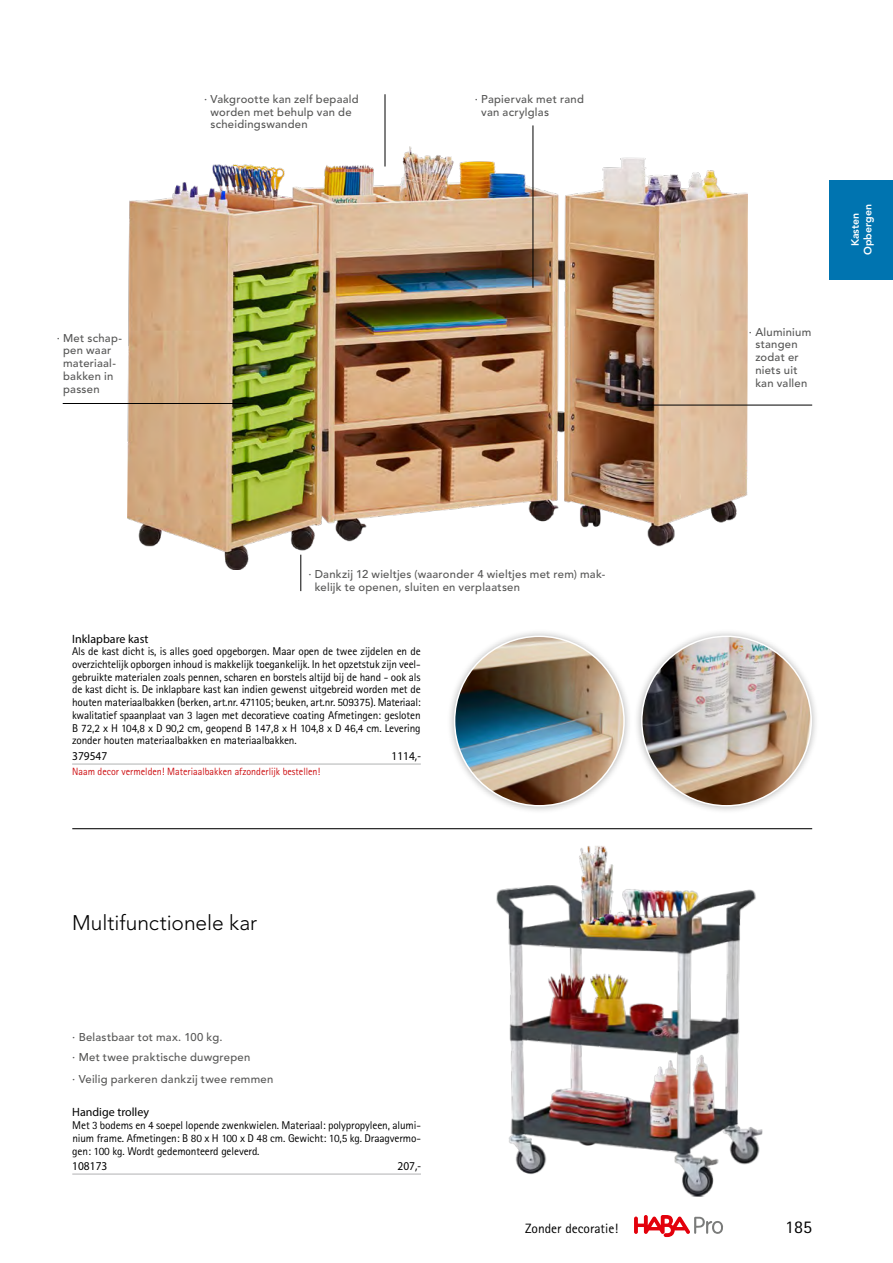
<style>
.page{position:relative;width:893px;height:1263px;background:#fff}
.page>*{position:absolute;margin:0;border:0;box-sizing:border-box;transform-origin:0 0}
.t1{font:300 21px "Avenir LT";letter-spacing:-.005em;color:#000}
.t2{font:18px "Agfa Rotis Sans Serif";color:#000}
.t3{font:13.5px "Agfa Rotis Sans Serif";color:#000}
.t4{font:12px "Myriad Pro";color:#000}
.t5{font:12px "Myriad Pro";color:#000;scale:.95 1}
.t6{font:11.25px/12.8px "Agfa Rotis Sans Serif";letter-spacing:-.01em;color:#000;text-align:justify}
.t7{font:500 11.25px/12.8px "Avenir LT";letter-spacing:.025em;color:#565655}
.t8{font:10.5px "Agfa Rotis Sans Serif";color:#cd1013;scale:.95 1}
.t9{font:800 10.5px/12.6px "Avenir LT";color:#fff;text-align:center}
</style>
<div class="page">
<div style="left:829px;top:180px;width:64px;height:100px;background:#0074b0"></div>
<svg style="left:634px;top:1215px;width:89px;height:22px"></svg>
<hr style="left:72px;top:764px;width:349px;height:1px;background:#b1b2b3">
<img style="left:128px;top:147px;width:619px;height:423px">
<hr style="left:72px;top:828px;width:740px;height:1px;background:#000">
<hr style="left:639px;top:405px;width:173px;height:1px;background:#000">
<hr style="left:300px;top:555px;width:1px;height:36px;background:#000">
<hr style="left:63px;top:403px;width:183px;height:1px;background:#000">
<hr style="left:385px;top:94px;width:1px;height:73px;background:#000">
<hr style="left:533px;top:125px;width:1px;height:163px;background:#000">
<div style="left:447px;top:628px;width:185px;height:186px;background:#000;opacity:.3"></div>
<img style="left:455px;top:636px;width:169px;height:170px;border-radius:85px">
<div style="left:634px;top:628px;width:185px;height:186px;background:#000;opacity:.3"></div>
<img style="left:642px;top:636px;width:169px;height:170px;border-radius:85px">
<hr style="left:72px;top:1174px;width:349px;height:1px;background:#b1b2b3">
<img style="left:496px;top:846px;width:267px;height:351px">
<p class="t7" style="left:63px;top:332px;width:60px;text-indent:-6px">· Met schap&shy;pen waar materiaal&shy;bakken in passen</p>
<p class="t7" style="left:210px;top:93px;width:150px;text-indent:-6px">· Vakgrootte kan zelf bepaald worden met behulp van de scheidingswanden</p>
<p class="t7" style="left:481px;top:93px;width:104px;text-indent:-6px">· Papiervak met rand van acrylglas</p>
<p class="t7" style="left:315px;top:568px;width:292px;text-indent:-6px">· Dankzij 12 wieltjes (waaronder 4 wieltjes met rem) mak&shy;kelijk te openen, sluiten en verplaatsen</p>
<p class="t4" style="left:72px;top:631px;width:78px">Inklapbare kast</p>
<p class="t6" style="left:72px;top:645px;width:350px">Als de kast dicht is, is alles goed opgeborgen. Maar open de twee zijdelen en de overzichtelijk opborgen inhoud is makkelijk toegankelijk. In het opzetstuk zijn veel&shy;gebruikte materialen zoals pennen, scharen en borstels altijd bij de hand - ook als de kast dicht is. De inklapbare kast kan indien gewenst uitgebreid worden met de houten materiaalbakken (berken, art.nr. 471105; beuken, art.nr. 509375). Materiaal: kwalitatief spaanplaat van 3 lagen met decoratieve coating Afmetingen: gesloten B 72,2 x H 104,8 x D 90,2 cm, geopend B 147,8 x H 104,8 x D 46,4 cm. Levering zonder houten materiaalbakken en materiaalbakken.</p>
<p class="t5" style="left:72px;top:749px;width:38px">379547</p>
<p class="t5" style="left:392px;top:749px;width:32px">1114,-</p>
<p class="t8" style="left:72px;top:765px;width:263px">Naam decor vermelden! Materiaalbakken afzonderlijk bestellen!</p>
<h1 class="t1" style="left:72px;top:910px;width:186px">Multifunctionele kar</h1>
<p class="t7" style="left:72px;top:1031px;width:152px">· Belastbaar tot max. 100 kg.</p>
<p class="t7" style="left:72px;top:1051px;width:180px">· Met twee praktische duwgrepen</p>
<p class="t7" style="left:72px;top:1073px;width:203px">· Veilig parkeren dankzij twee remmen</p>
<p class="t4" style="left:72px;top:1105px;width:78px">Handige trolley</p>
<p class="t6" style="left:72px;top:1119px;width:350px">Met 3 bodems en 4 soepel lopende zwenkwielen. Materiaal: polypropyleen, alumi&shy;nium frame. Afmetingen: B 80 x H 100 x D 48 cm. Gewicht: 10,5 kg. Draagvermo&shy;gen: 100 kg. Wordt gedemonteerd geleverd.</p>
<p class="t5" style="left:72px;top:1159px;width:38px">108173</p>
<p class="t5" style="left:398px;top:1159px;width:26px">207,-</p>
<p class="t3" style="left:525px;top:1221px;width:95px">Zonder decoratie!</p>
<p class="t7" style="left:755px;top:325px;width:58px;text-indent:-6px">· Aluminium stangen zodat er niets uit kan vallen</p>
<p class="t9" style="left:849px;top:255px;width:52px;rotate:-90deg">Kasten<br>Opbergen</p>
<h2 class="t2" style="left:785px;top:1216px;width:28px">185</h2>
</div>
